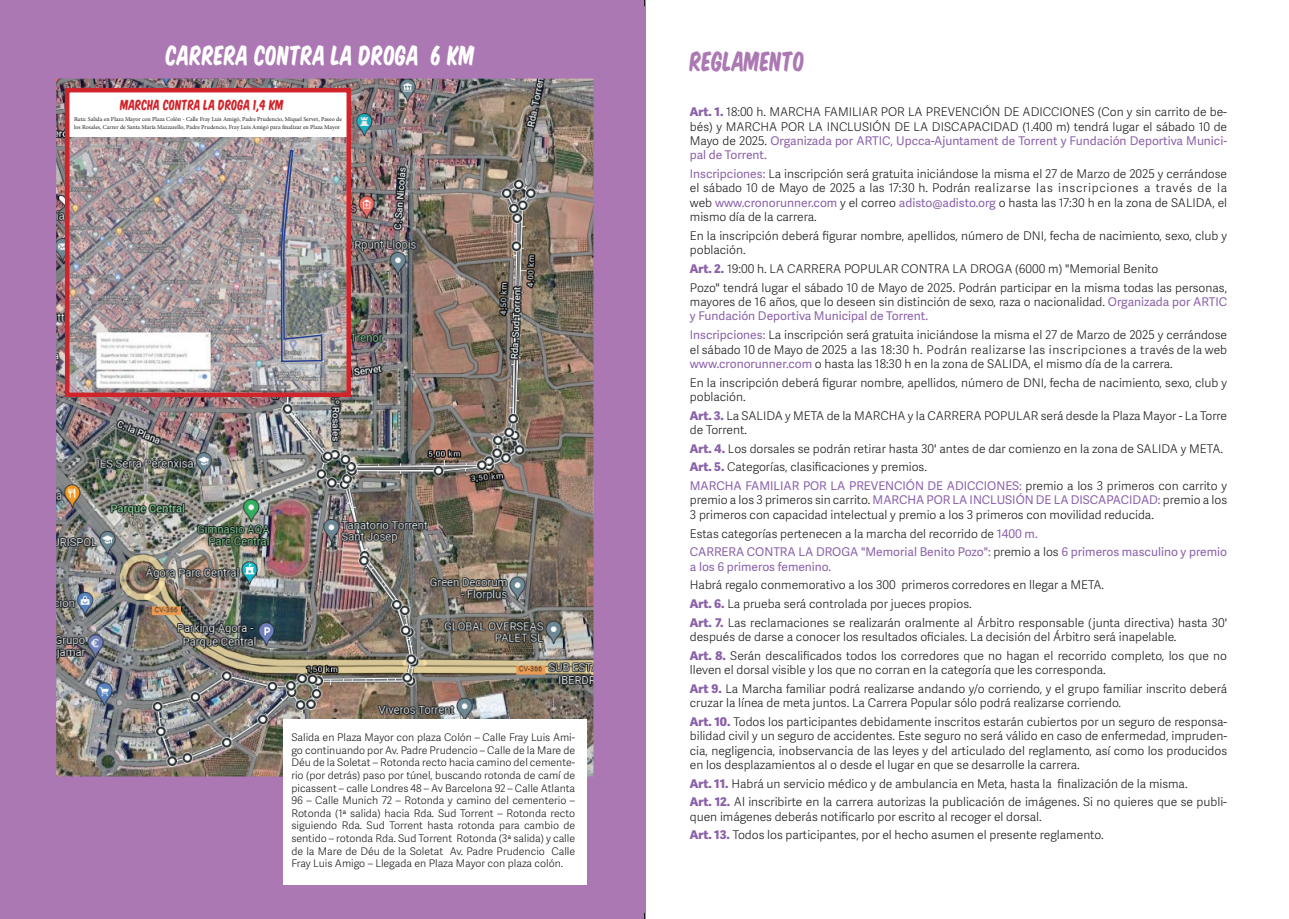
<style>
.page{position:relative;width:1289px;height:919px;background:#fff}
.page>*{position:absolute;margin:0;border:0;box-sizing:border-box;transform-origin:0 0}
.t1{font:25.5px "VTC Super Market Sale";color:#fff}
.t2{font:25.5px "VTC Super Market Sale";color:#ac78b3}
.t3{font:13.5px "VTC Super Market Sale";color:#d1232a}
.t4{font:300 12px/14.4px "Adelle Sans Devanagari";color:#231f20}
.t5{font:12px/18.6px "Adelle Sans Devanagari";color:#8b61a9}
.t6{font:300 10.5px/12.6px "Adelle Sans Devanagari";color:#231f20;text-align:justify}
.t7{font:6px/7.2px "Minion Pro";color:#231f20}
.s1{font-weight:800;color:#8b61a9}
.s2{font-weight:400;color:#8b61a9}
.s3{font-weight:300;color:#231f20}
</style>
<div class="page">
<div style="left:0;top:0;width:645px;height:918px;background:#ac78b3"></div>
<img style="left:56px;top:79px;width:537px;height:697px">
<img style="left:70px;top:136px;width:276px;height:256px">
<div style="left:69px;top:93px;width:280px;height:43px;background:#fff"></div>
<div style="left:65px;top:88px;width:286px;height:309px;border:4px solid #d1232a"></div>
<img style="left:280px;top:149px;width:43px;height:214px">
<div style="left:284px;top:719px;width:303px;height:165px;background:#fff"></div>
<h1 class="t1" style="left:166px;top:42px;width:310px">CARRERA CONTRA LA DROGA 6 km</h1>
<p class="t3" style="left:120px;top:98px;width:165px">MARCHA CONTRA LA DROGA 1,4 km</p>
<p class="t7" style="left:74px;top:116px;width:269px">Ruta: Salida en Plaza Mayor con Plaza Colón - Calle Fray Luis Amigó, Padre Prudencio, Miquel Servet, Paseo de los Rosales, Carrer de Santa María Mazzarello, Padre Prudencio, Fray Luis Amigó para nalizar en Plaza Mayor</p>
<p class="t6" style="left:291px;top:731px;width:285px">Salida en Plaza Mayor con plaza Colón – Calle Fray Luis Ami&shy;go continuando por Av. Padre Prudencio – Calle de la Mare de Déu de la Soletat – Rotonda recto hacia camino del cemente&shy;rio (por detrás) paso por túnel, buscando rotonda de camí de picassent – calle Londres 48 – Av Barcelona 92 – Calle Atlanta 96 – Calle Munich 72 – Rotonda y camino del cementerio – Rotonda (1ª salida) hacia Rda. Sud Torrent – Rotonda recto siguiendo Rda. Sud Torrent hasta rotonda para cambio de sentido – rotonda Rda. Sud Torrent Rotonda (3ª salida) y calle de la Mare de Déu de la Soletat Av. Padre Prudencio Calle Fray Luis Amigo – Llegada en Plaza Mayor con plaza colón.</p>
<h1 class="t2" style="left:690px;top:48px;width:117px">REGLAMENTO</h1>
<p class="t4" style="left:690px;top:105px;width:539px;text-align:justify"><span class="s1">Art. 1.</span> 18:00 h. MARCHA FAMILIAR POR LA PREVENCIÓN DE ADICCIONES (Con y sin carrito de be&shy;bés) y MARCHA POR LA INCLUSIÓN DE LA DISCAPACIDAD (1.400 m) tendrá lugar el sábado 10 de Mayo de 2025. <span class="s2">Organizada por ARTIC, Upcca-Ajuntament de Torrent y Fundación Deportiva Munici&shy;pal de Torrent.</span></p>
<p class="t4" style="left:690px;top:167px;width:539px;text-align:justify"><span class="s2">Inscripciones:</span> La inscripción será gratuita iniciándose la misma el 27 de Marzo de 2025 y cerrándose el sábado 10 de Mayo de 2025 a las 17:30 h. Podrán realizarse las inscripciones a través de la web <span class="s2">www.cronorunner.com</span> y el correo <span class="s2">adisto@adisto.org</span> o hasta las 17:30 h en la zona de SALIDA, el mismo día de la carrera.</p>
<p class="t4" style="left:690px;top:229px;width:538px">En la inscripción deberá figurar nombre, apellidos, número de DNI, fecha de nacimiento, sexo, club y población.</p>
<p class="t4" style="left:690px;top:260px;width:539px;line-height:18.6px"><span class="s1">Art. 2.</span> 19:00 h. LA CARRERA POPULAR CONTRA LA DROGA (6000 m) "Memorial Benito<br>Pozo" tendrá lugar el sábado 10 de Mayo de 2025. Podrán participar en la misma todas las personas,</p>
<p class="t4" style="left:690px;top:295px;width:539px">mayores de 16 años, que lo deseen sin distinción de sexo, raza o nacionalidad. <span class="s2">Organizada por ARTIC y Fundación Deportiva Municipal de Torrent.</span></p>
<p class="t4" style="left:690px;top:328px;width:539px;text-align:justify"><span class="s2">Inscripciones:</span> La inscripción será gratuita iniciándose la misma el 27 de Marzo de 2025 y cerrándose el sábado 10 de Mayo de 2025 a las 18:30 h. Podrán realizarse las inscripciones a través de la web <span class="s2">www.cronorunner.com</span> o hasta las 18:30 h en la zona de SALIDA, el mismo día de la carrera.</p>
<p class="t4" style="left:690px;top:376px;width:538px">En la inscripción deberá figurar nombre, apellidos, número de DNI, fecha de nacimiento, sexo, club y población.</p>
<p class="t4" style="left:690px;top:409px;width:539px"><span class="s1">Art. 3.</span> La SALIDA y META de la MARCHA y la CARRERA POPULAR será desde la Plaza Mayor - La Torre de Torrent.</p>
<p class="t4" style="left:690px;top:440px;width:539px;line-height:18.6px"><span class="s1">Art. 4.</span> Los dorsales se podrán retirar hasta 30' antes de dar comienzo en la zona de SALIDA y META.<br><span class="s1">Art. 5.</span> Categorías, clasificaciones y premios.<br><span class="s2">MARCHA FAMILIAR POR LA PREVENCIÓN DE ADICCIONES:</span> premio a los 3 primeros con carrito y</p>
<p class="t4" style="left:690px;top:494px;width:538px">premio a los 3 primeros sin carrito. <span class="s2">MARCHA POR LA INCLUSIÓN DE LA DISCAPACIDAD:</span> premio a los<br>3 primeros con capacidad intelectual y premio a los 3 primeros con movilidad reducida.</p>
<p class="t5" style="left:690px;top:524px;width:539px"><span class="s3">Estas categorías pertenecen a la marcha del recorrido de</span> 1400 m.<br>CARRERA CONTRA LA DROGA "Memorial Benito Pozo": <span class="s3">premio a los</span> 6 primeros masculino y premio</p>
<p class="t5" style="left:690px;top:557px;width:143px">a los 6 primeros femenino.</p>
<p class="t4" style="left:690px;top:576px;width:539px;line-height:18.6px">Habrá regalo conmemorativo a los 300 primeros corredores en llegar a META.<br><span class="s1">Art. 6.</span> La prueba será controlada por jueces propios.<br><span class="s1">Art. 7.</span> Las reclamaciones se realizarán oralmente al Árbitro responsable (junta directiva) hasta 30'</p>
<p class="t4" style="left:690px;top:628px;width:539px;line-height:18.6px">después de darse a conocer los resultados oficiales. La decisión del Árbitro será inapelable.<br><span class="s1">Art. 8.</span> Serán descalificados todos los corredores que no hagan el recorrido completo, los que no</p>
<p class="t4" style="left:690px;top:661px;width:539px;line-height:18.6px">lleven el dorsal visible y los que no corran en la categoría que les corresponda.<br><span class="s1">Art 9.</span> La Marcha familiar podrá realizarse andando y/o corriendo, y el grupo familiar inscrito deberá</p>
<p class="t4" style="left:690px;top:694px;width:539px;line-height:18.6px">cruzar la línea de meta juntos. La Carrera Popular sólo podrá realizarse corriendo.<br><span class="s1">Art. 10.</span> Todos los participantes debidamente inscritos estarán cubiertos por un seguro de responsa-</p>
<p class="t4" style="left:690px;top:729px;width:539px;text-align:justify">bilidad civil y un seguro de accidentes. Este seguro no será válido en caso de enfermedad, impruden&shy;cia, negligencia, inobservancia de las leyes y del articulado del reglamento, así como los producidos en los desplazamientos al o desde el lugar en que se desarrolle la carrera.</p>
<p class="t4" style="left:690px;top:774px;width:538px;line-height:18.6px"><span class="s1">Art. 11.</span> Habrá un servicio médico y de ambulancia en Meta, hasta la finalización de la misma.<br><span class="s1">Art. 12.</span> Al inscribirte en la carrera autorizas la publicación de imágenes. Si no quieres que se publi-</p>
<p class="t4" style="left:690px;top:807px;width:415px;line-height:18.6px">quen imágenes deberás notificarlo por escrito al recoger el dorsal.<br><span class="s1">Art. 13.</span> Todos los participantes, por el hecho asumen el presente reglamento.</p>
</div>
